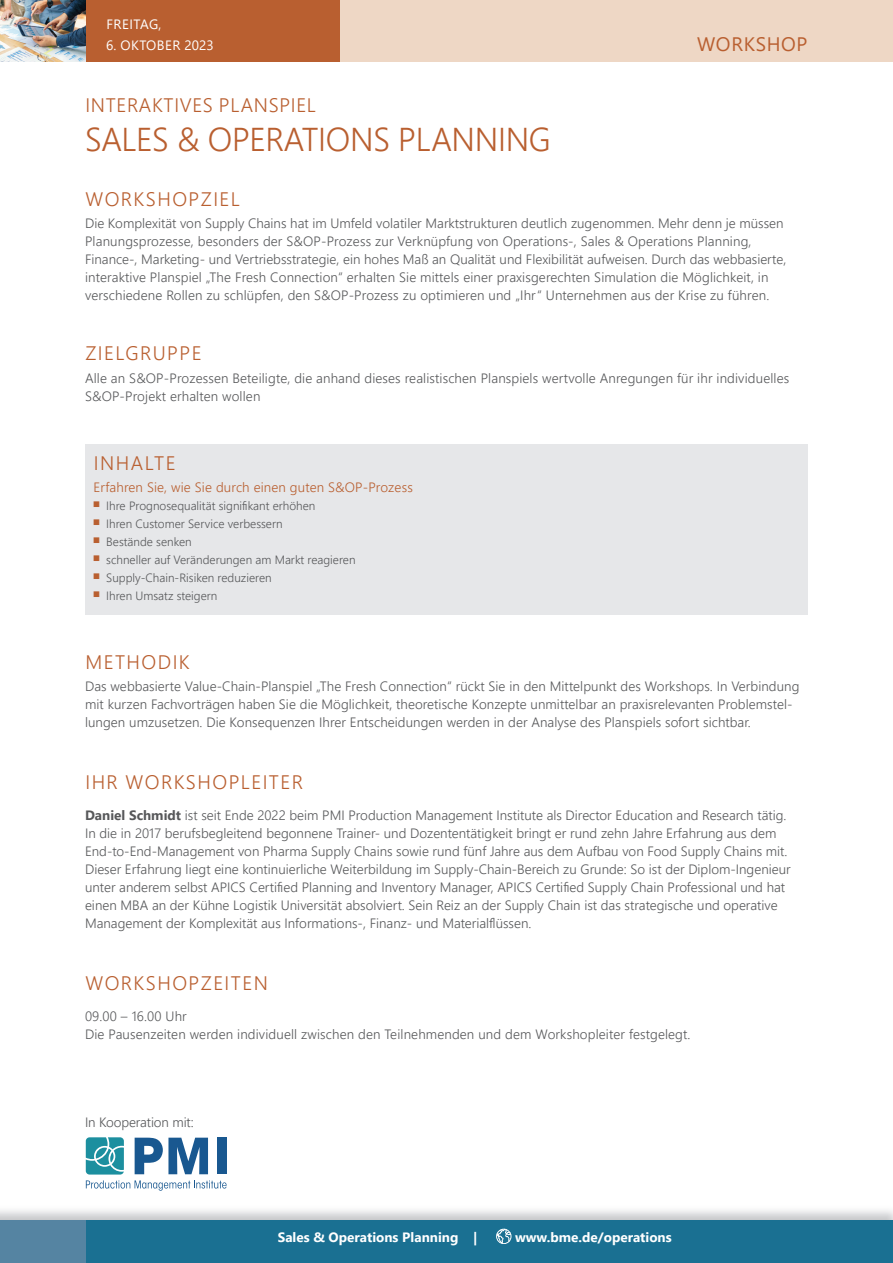
<style>
.page{position:relative;width:893px;height:1263px;background:#fff}
.page>*{position:absolute;margin:0;border:0;box-sizing:border-box;transform-origin:0 0}
.t1{font:300 33px "Segoe UI";letter-spacing:-.01em;color:#b95f30}
.t2{font:300 19.5px "Segoe UI";letter-spacing:.075em;color:#b95f30}
.t3{font:300 19.5px "Segoe UI";letter-spacing:.035em;color:#b95f30}
.t4{font:19.5px "Segoe UI";letter-spacing:.035em;color:#b95f30}
.t5{font:300 13.5px/18px "Segoe UI";color:#57585a}
.t6{font:700 13.5px "Segoe UI";color:#fff}
.t7{font:300 13.5px "Segoe UI";letter-spacing:.01em;color:#b95f30}
.t8{font:13.5px "Segoe UI";letter-spacing:.035em;color:#fff}
.t9{font:300 12px/18px "Segoe UI";color:#57585a}
.s1{font-family:"Universal Std Newswith Comm Pi";font-weight:400;font-size:11.25px;color:#b95f30}
.s2{font-weight:700}
</style>
<div class="page">
<div style="left:85px;top:444px;width:723px;height:170px;background:#e6e7e9"></div>
<div style="left:85px;top:0;width:255px;height:62px;background:#b95f30"></div>
<div style="left:0;top:1220px;width:893px;height:43px;background:#1a7092"></div>
<div style="left:0;top:1220px;width:85px;height:43px;background:#5584a2"></div>
<svg style="left:86px;top:1180px;width:141px;height:11px"></svg>
<svg style="left:135px;top:1138px;width:73px;height:36px"></svg>
<div style="left:217px;top:1138px;width:9px;height:36px;background:#195890"></div>
<svg style="left:86px;top:1137px;width:38px;height:37px"></svg>
<div style="left:340px;top:0;width:553px;height:62px;background:#eed7c5"></div>
<svg style="left:496px;top:1229px;width:15px;height:15px"></svg>
<div style="left:496px;top:1229px;width:15px;height:15px;border:1px solid #fff;border-radius:50%"></div>
<img style="left:0;top:0;width:85px;height:62px">
<p class="t8" style="left:107px;top:11px;width:56px">FREITAG,</p>
<p class="t8" style="left:106px;top:32px;width:109px">6. OKTOBER 2023</p>
<h2 class="t3" style="left:85px;top:87px;width:232px">INTERAKTIVES PLANSPIEL</h2>
<h1 class="t1" style="left:85px;top:108px;width:467px">SALES &amp; OPERATIONS PLANNING</h1>
<h2 class="t4" style="left:697px;top:26px;width:112px">WORKSHOP</h2>
<h2 class="t2" style="left:85px;top:180px;width:156px">WORKSHOPZIEL</h2>
<p class="t5" style="left:85px;top:213px;width:703px">Die Komplexität von Supply Chains hat im Umfeld volatiler Marktstrukturen deutlich zugenommen. Mehr denn je müssen Planungsprozesse, besonders der S&amp;OP-Prozess zur Verknüpfung von Operations-, Sales &amp; Operations Planning, Finance-, Marketing- und Vertriebsstrategie, ein hohes Maß an Qualität und Flexibilität aufweisen. Durch das webbasierte, interaktive Planspiel „The Fresh Connection“ erhalten Sie mittels einer praxisgerechten Simulation die Möglichkeit, in verschiedene Rollen zu schlüpfen, den S&amp;OP-Prozess zu optimieren und „Ihr“ Unternehmen aus der Krise zu führen.</p>
<h2 class="t2" style="left:85px;top:335px;width:118px">ZIELGRUPPE</h2>
<p class="t5" style="left:85px;top:367px;width:706px">Alle an S&amp;OP-Prozessen Beteiligte, die anhand dieses realistischen Planspiels wertvolle Anregungen für ihr individuelles<br>S&amp;OP-Projekt erhalten wollen</p>
<h2 class="t2" style="left:94px;top:444px;width:83px">INHALTE</h2>
<p class="t7" style="left:94px;top:474px;width:321px">Erfahren Sie, wie Sie durch einen guten S&amp;OP-Prozess</p>
<p class="t9" style="left:94px;top:495px;width:263px"><span class="s1">◾</span> Ihre Prognosequalität signifikant erhöhen<br><span class="s1">◾</span> Ihren Customer Service verbessern<br><span class="s1">◾</span> Bestände senken<br><span class="s1">◾</span> schneller auf Veränderungen am Markt reagieren <span class="s1">◾</span> Supply-Chain-Risiken reduzieren<br><span class="s1">◾</span> Ihren Umsatz steigern</p>
<h2 class="t2" style="left:85px;top:644px;width:106px">METHODIK</h2>
<p class="t5" style="left:85px;top:676px;width:716px">Das webbasierte Value-Chain-Planspiel „The Fresh Connection“ rückt Sie in den Mittelpunkt des Workshops. In Verbindung mit kurzen Fachvorträgen haben Sie die Möglichkeit, theoretische Konzepte unmittelbar an praxisrelevanten Problemstel&shy;lungen umzusetzen. Die Konsequenzen Ihrer Entscheidungen werden in der Analyse des Planspiels sofort sichtbar.</p>
<h2 class="t2" style="left:85px;top:764px;width:219px">IHR WORKSHOPLEITER</h2>
<p class="t5" style="left:85px;top:805px;width:707px"><span class="s2">Daniel Schmidt</span> ist seit Ende 2022 beim PMI Production Management Institute als Director Education and Research tätig.<br>In die in 2017 berufsbegleitend begonnene Trainer- und Dozententätigkeit bringt er rund zehn Jahre Erfahrung aus dem End-to-End-Management von Pharma Supply Chains sowie rund fünf Jahre aus dem Aufbau von Food Supply Chains mit.<br>Dieser Erfahrung liegt eine kontinuierliche Weiterbildung im Supply-Chain-Bereich zu Grunde: So ist der Diplom-Ingenieur unter anderem selbst APICS Certified Planning and Inventory Manager, APICS Certified Supply Chain Professional und hat einen MBA an der Kühne Logistik Universität absolviert. Sein Reiz an der Supply Chain ist das strategische und operative Management der Komplexität aus Informations-, Finanz- und Materialflüssen.</p>
<h2 class="t2" style="left:85px;top:965px;width:184px">WORKSHOPZEITEN</h2>
<p class="t5" style="left:85px;top:1006px;width:607px">09.00 – 16.00 Uhr<br>Die Pausenzeiten werden individuell zwischen den Teilnehmenden und dem Workshopleiter festgelegt.</p>
<p class="t5" style="left:85px;top:1112px;width:110px">In Kooperation mit:</p>
<p class="t6" style="left:278px;top:1224px;width:201px">Sales &amp; Operations Planning |</p>
<p class="t6" style="left:515px;top:1224px;width:158px">www.bme.de/operations</p>
</div>
